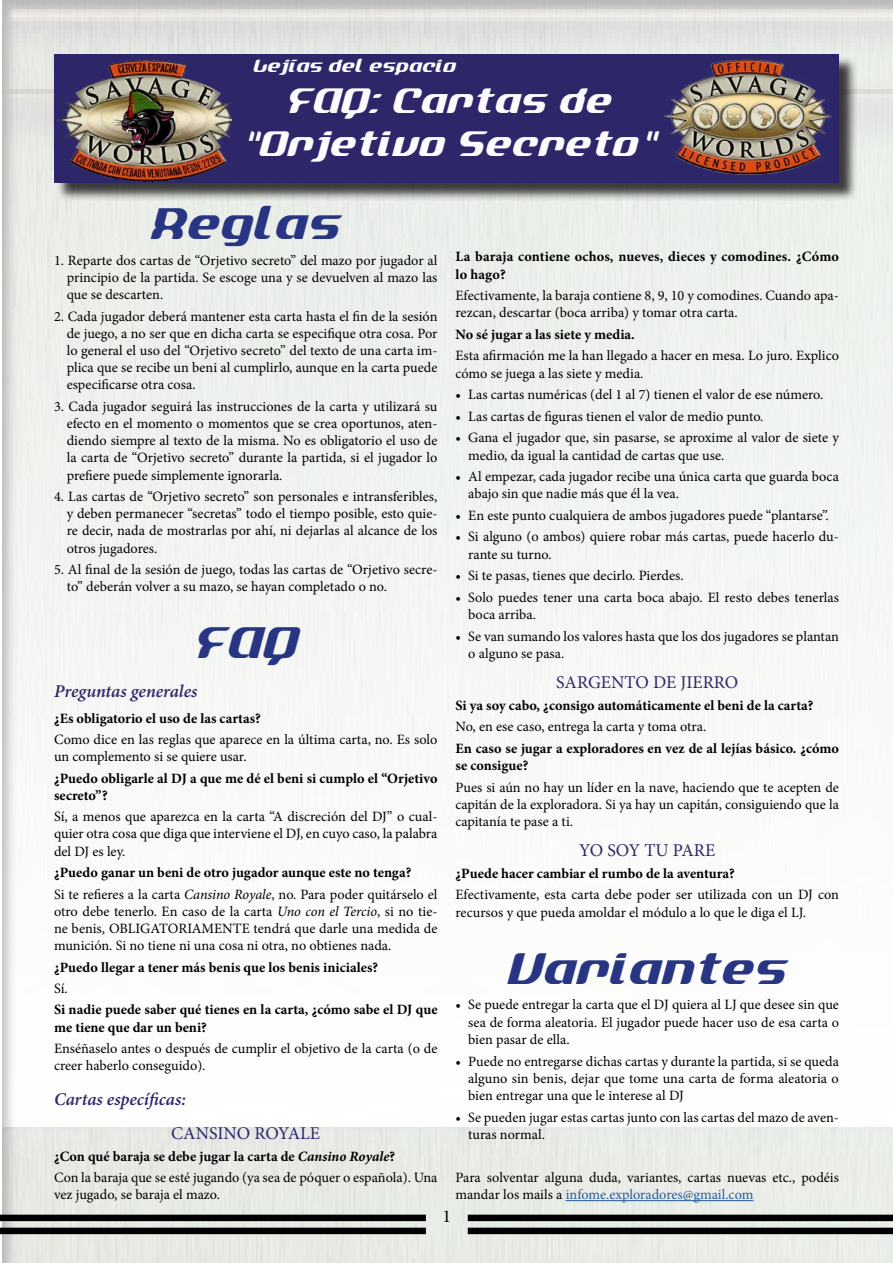
<style>
.page{position:relative;width:893px;height:1263px;background:#fff}
.page>*{position:absolute;margin:0;border:0;box-sizing:border-box;transform-origin:0 0}
.t1{font:45px "ACRYLIC2081 ALP31";color:#283583}
.t2{font:36px/43.2px "ACRYLIC2081 ALP31";color:#fcfcfe;text-align:center}
.t3{font:18px "Minion Pro";color:#2d276a}
.t4{font:italic 600 18px "Minion Pro";color:#2d276a}
.t5{font:18px "ACRYLIC2081 ALP31";color:#fcfcfe}
.t6{font:18px "Minion Pro";color:#000}
.t7{font:14.25px/17.2px "Minion Pro";color:#000}
.t8{font:700 14.25px/17.2px "Minion Pro";color:#000}
.s1{font-weight:400}
.s2{font-weight:400;font-style:italic}
.s3{font-style:italic}
.s4{font-weight:700}
.s5{font-weight:700;font-style:italic}
.s6{color:#275b9b}
</style>
<div class="page">
<div style="left:0;top:0;width:893px;height:1263px;background:#000;opacity:.75"></div>
<div style="left:56px;top:56px;width:802px;height:145px;background:#000;opacity:.75"></div>
<div style="left:54px;top:54px;width:785px;height:128px;background:#2d276a"></div>
<img style="left:662px;top:59px;width:177px;height:124px">
<img style="left:54px;top:60px;width:177px;height:123px">
<hr style="left:566px;top:1200px;width:187px;height:1px;background:#275b9b">
<p class="t5" style="left:253px;top:56px;width:205px">Lejías del espacio</p>
<h2 class="t2" style="left:245px;top:78px;width:409px">FAQ: Cartas de “Orjetivo Secreto”</h2>
<h1 class="t1" style="left:151px;top:198px;width:191px">Reglas</h1>
<p class="t7" style="left:67px;top:252px;width:372px;text-align:justify;text-indent:-13px">1. Reparte dos cartas de “Orjetivo secreto” del mazo por jugador al principio de la partida. Se escoge una y se devuelven al mazo las que se descarten.</p>
<p class="t7" style="left:67px;top:308px;width:372px;text-align:justify;text-indent:-13px">2. Cada jugador deberá mantener esta carta hasta el fin de la sesión de juego, a no ser que en dicha carta se especifique otra cosa. Por lo general el uso del “Orjetivo secreto” del texto de una carta im&shy;plica que se recibe un beni al cumplirlo, aunque en la carta puede especificarse otra cosa.</p>
<p class="t7" style="left:67px;top:398px;width:372px;text-align:justify;text-indent:-13px">3. Cada jugador seguirá las instrucciones de la carta y utilizará su efecto en el momento o momentos que se crea oportunos, aten&shy;diendo siempre al texto de la misma. No es obligatorio el uso de la carta de “Orjetivo secreto” durante la partida, si el jugador lo prefiere puede simplemente ignorarla.</p>
<p class="t7" style="left:67px;top:488px;width:372px;text-align:justify;text-indent:-13px">4. Las cartas de “Orjetivo secreto” son personales e intransferibles, y deben permanecer “secretas” todo el tiempo posible, esto quie&shy;re decir, nada de mostrarlas por ahí, ni dejarlas al alcance de los otros jugadores.</p>
<p class="t7" style="left:67px;top:561px;width:372px;text-indent:-13px">5. Al final de la sesión de juego, todas las cartas de “Orjetivo secre&shy;to” deberán volver a su mazo, se hayan completado o no.</p>
<h1 class="t1" style="left:194px;top:617px;width:106px">FAQ</h1>
<p class="t4" style="left:54px;top:678px;width:145px">Preguntas generales</p>
<p class="t8" style="left:54px;top:709px;width:208px">¿Es obligatorio el uso de las cartas?</p>
<p class="t7" style="left:54px;top:731px;width:385px">Como dice en las reglas que aparece en la última carta, no. Es solo un complemento si se quiere usar.</p>
<p class="t8" style="left:54px;top:769px;width:385px">¿Puedo obligarle al DJ a que me dé el beni si cumplo el “Orjetivo secreto”?</p>
<p class="t7" style="left:54px;top:808px;width:385px;text-align:justify">Sí, a menos que aparezca en la carta “A discreción del DJ” o cual&shy;quier otra cosa que diga que interviene el DJ, en cuyo caso, la palabra del DJ es ley.</p>
<p class="t8" style="left:54px;top:862px;width:385px;line-height:21.5px">¿Puedo ganar un beni de otro jugador aunque este no tenga?<br><span class="s1">Si te refieres a la carta</span> <span class="s2">Cansino Royale</span><span class="s1">, no. Para poder quitárselo el</span></p>
<p class="t7" style="left:54px;top:902px;width:385px;text-align:justify">otro debe tenerlo. En caso de la carta <span class="s3">Uno con el Tercio</span>, si no tie&shy;ne benis, OBLIGATORIAMENTE tendrá que darle una medida de munición. Si no tiene ni una cosa ni otra, no obtienes nada.</p>
<p class="t8" style="left:54px;top:958px;width:326px">¿Puedo llegar a tener más benis que los benis iniciales?</p>
<p class="t7" style="left:54px;top:980px;width:15px">Sí.</p>
<p class="t8" style="left:54px;top:1001px;width:385px">Si nadie puede saber qué tienes en la carta, ¿cómo sabe el DJ que me tiene que dar un beni?</p>
<p class="t7" style="left:54px;top:1040px;width:385px">Enséñaselo antes o después de cumplir el objetivo de la carta (o de creer haberlo conseguido).</p>
<p class="t4" style="left:54px;top:1086px;width:133px">Cartas específicas:</p>
<p class="t3" style="left:171px;top:1121px;width:150px">CANSINO ROYALE</p>
<p class="t7" style="left:54px;top:1145px;width:385px;line-height:21.5px"><span class="s4">¿Con qué baraja se debe jugar la carta de</span> <span class="s5">Cansino Royale</span><span class="s4">?<br></span>Con la baraja que se esté jugando (ya sea de póquer o española). Una</p>
<p class="t7" style="left:54px;top:1186px;width:168px">vez jugado, se baraja el mazo.</p>
<p class="t8" style="left:455px;top:248px;width:385px">La baraja contiene ochos, nueves, dieces y comodines. ¿Cómo lo hago?</p>
<p class="t7" style="left:455px;top:287px;width:385px">Efectivamente, la baraja contiene 8, 9, 10 y comodines. Cuando apa&shy;rezcan, descartar (boca arriba) y tomar otra carta.</p>
<p class="t8" style="left:455px;top:325px;width:181px">No sé jugar a las siete y media.</p>
<p class="t7" style="left:455px;top:347px;width:385px">Esta afirmación me la han llegado a hacer en mesa. Lo juro. Explico cómo se juega a las siete y media.</p>
<p class="t7" style="left:455px;top:386px;width:369px">• Las cartas numéricas (del 1 al 7) tienen el valor de ese número.</p>
<p class="t7" style="left:455px;top:408px;width:309px">• Las cartas de figuras tienen el valor de medio punto.</p>
<p class="t7" style="left:468px;top:429px;width:372px;text-indent:-13px">• Gana el jugador que, sin pasarse, se aproxime al valor de siete y medio, da igual la cantidad de cartas que use.</p>
<p class="t7" style="left:468px;top:468px;width:372px;text-indent:-13px">• Al empezar, cada jugador recibe una única carta que guarda boca abajo sin que nadie más que él la vea.</p>
<p class="t7" style="left:455px;top:507px;width:375px">• En este punto cualquiera de ambos jugadores puede “plantarse”.</p>
<p class="t7" style="left:468px;top:528px;width:372px;text-indent:-13px">• Si alguno (o ambos) quiere robar más cartas, puede hacerlo du&shy;rante su turno.</p>
<p class="t7" style="left:455px;top:567px;width:230px">• Si te pasas, tienes que decirlo. Pierdes.</p>
<p class="t7" style="left:468px;top:589px;width:372px;text-indent:-13px">• Solo puedes tener una carta boca abajo. El resto debes tenerlas boca arriba.</p>
<p class="t7" style="left:468px;top:627px;width:372px;text-indent:-13px">• Se van sumando los valores hasta que los dos jugadores se plantan o alguno se pasa.</p>
<p class="t3" style="left:556px;top:670px;width:184px">SARGENTO DE JIERRO</p>
<p class="t8" style="left:455px;top:696px;width:360px">Si ya soy cabo, ¿consigo automáticamente el beni de la carta?</p>
<p class="t7" style="left:455px;top:718px;width:252px">No, en ese caso, entrega la carta y toma otra.</p>
<p class="t8" style="left:455px;top:739px;width:385px">En caso se jugar a exploradores en vez de al lejías básico. ¿cómo se consigue?</p>
<p class="t7" style="left:455px;top:778px;width:385px;text-align:justify">Pues si aún no hay un líder en la nave, haciendo que te acepten de capitán de la exploradora. Si ya hay un capitán, consiguiendo que la capitanía te pase a ti.</p>
<p class="t3" style="left:579px;top:838px;width:137px">YO SOY TU PARE</p>
<p class="t8" style="left:455px;top:864px;width:281px">¿Puede hacer cambiar el rumbo de la aventura?</p>
<p class="t7" style="left:455px;top:886px;width:385px">Efectivamente, esta carta debe poder ser utilizada con un DJ con recursos y que pueda amoldar el módulo a lo que le diga el LJ.</p>
<h1 class="t1" style="left:507px;top:942px;width:281px">Variantes</h1>
<p class="t7" style="left:468px;top:996px;width:372px;text-align:justify;text-indent:-13px">• Se puede entregar la carta que el DJ quiera al LJ que desee sin que sea de forma aleatoria. El jugador puede hacer uso de esa carta o bien pasar de ella.</p>
<p class="t7" style="left:468px;top:1052px;width:372px;text-align:justify;text-indent:-13px">• Puede no entregarse dichas cartas y durante la partida, si se queda alguno sin benis, dejar que tome una carta de forma aleatoria o bien entregar una que le interese al DJ</p>
<p class="t7" style="left:468px;top:1108px;width:372px;text-indent:-13px">• Se pueden jugar estas cartas junto con las cartas del mazo de aven&shy;turas normal.</p>
<p class="t7" style="left:455px;top:1169px;width:385px">Para solventar alguna duda, variantes, cartas nuevas etc., podéis mandar los mails a <span class="s6">infome.exploradores@gmail.com</span></p>
<p class="t6" style="left:442px;top:1204px;width:10px">1</p>
</div>
